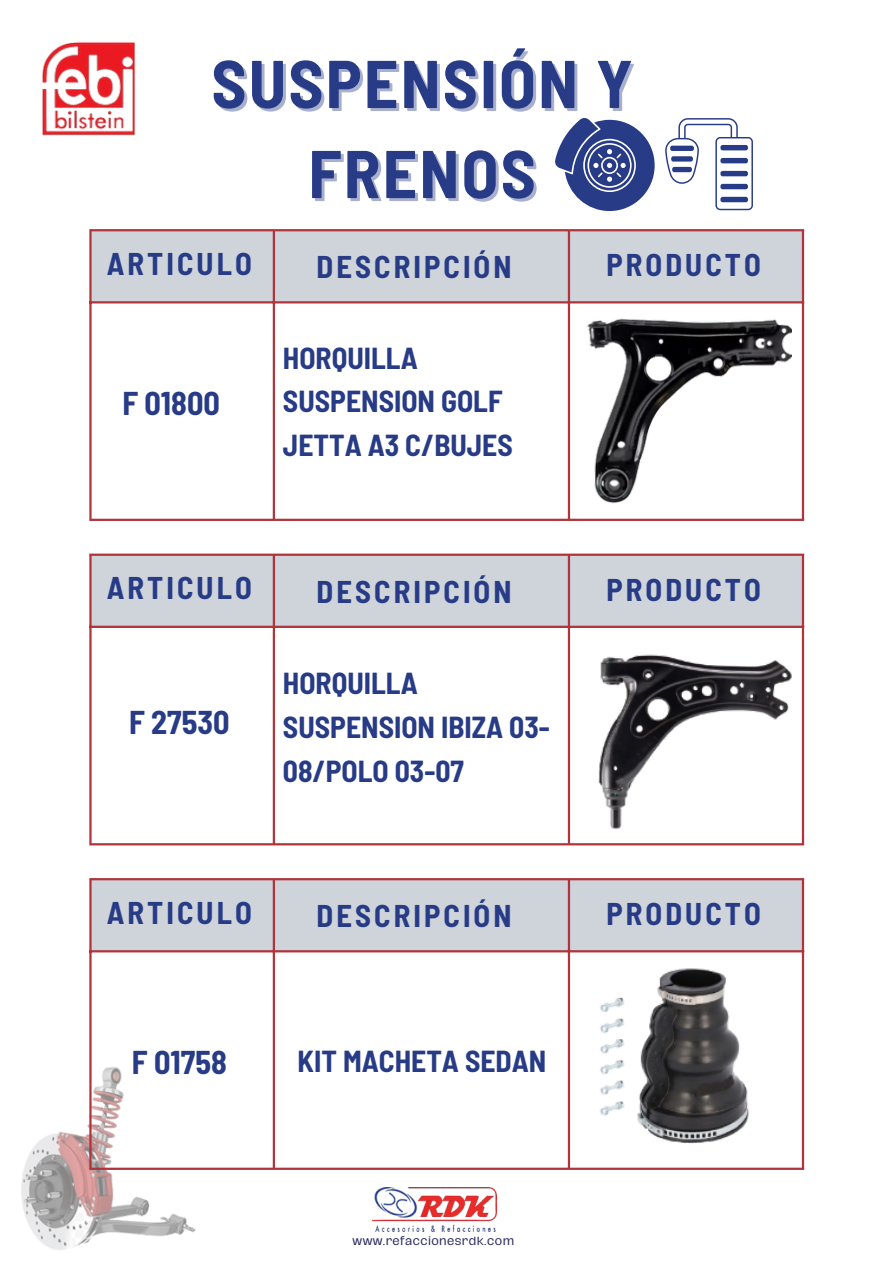
<style>
.page{position:relative;width:893px;height:1264px;background:#fff}
.page>*{position:absolute;margin:0;border:0;box-sizing:border-box;transform-origin:0 0}
.t1{font:700 semi-condensed 67.35px "Barlow";letter-spacing:.035em;color:#273b86}
.t2{font:700 semi-condensed 32.25px "Barlow";color:#273b86}
.t3{font:700 semi-condensed 30.75px "Barlow";letter-spacing:.1em;color:#273b86}
.t4{font:700 semi-condensed 29.7px/43.5px "Barlow";color:#273b86}
.t5{font:10.8px "Hagrid Text";letter-spacing:.04em;color:#29295e}
</style>
<div class="page">
<div style="left:92px;top:231px;width:709px;height:70px;background:#ced4da"></div>
<hr style="left:89px;top:231px;width:3px;height:287px;background:#b0343b">
<hr style="left:273px;top:231px;width:2px;height:287px;background:#b0343b">
<hr style="left:567px;top:231px;width:3px;height:287px;background:#b0343b">
<hr style="left:801px;top:231px;width:3px;height:287px;background:#b0343b">
<hr style="left:89px;top:229px;width:715px;height:2px;background:#b0343b">
<hr style="left:89px;top:301px;width:715px;height:2px;background:#b0343b">
<hr style="left:89px;top:518px;width:715px;height:3px;background:#b0343b">
<img style="left:42px;top:42px;width:94px;height:94px">
<img style="left:372px;top:1187px;width:124px;height:44px">
<div style="left:92px;top:556px;width:709px;height:69px;background:#ced4da"></div>
<hr style="left:89px;top:556px;width:3px;height:287px;background:#b0343b">
<hr style="left:273px;top:556px;width:2px;height:287px;background:#b0343b">
<hr style="left:567px;top:556px;width:3px;height:287px;background:#b0343b">
<hr style="left:801px;top:556px;width:3px;height:287px;background:#b0343b">
<hr style="left:89px;top:553px;width:715px;height:3px;background:#b0343b">
<hr style="left:89px;top:625px;width:715px;height:3px;background:#b0343b">
<hr style="left:89px;top:843px;width:715px;height:2px;background:#b0343b">
<img style="left:21px;top:1067px;width:180px;height:183px">
<div style="left:92px;top:880px;width:709px;height:70px;background:#ced4da"></div>
<hr style="left:89px;top:880px;width:3px;height:287px;background:#b0343b">
<hr style="left:273px;top:880px;width:2px;height:287px;background:#b0343b">
<hr style="left:567px;top:880px;width:3px;height:287px;background:#b0343b">
<hr style="left:801px;top:880px;width:3px;height:287px;background:#b0343b">
<hr style="left:89px;top:878px;width:715px;height:2px;background:#b0343b">
<hr style="left:89px;top:950px;width:715px;height:2px;background:#b0343b">
<hr style="left:89px;top:1167px;width:715px;height:2px;background:#b0343b">
<img style="left:587px;top:318px;width:204px;height:185px">
<img style="left:570px;top:634px;width:222px;height:203px">
<img style="left:576px;top:957px;width:227px;height:213px">
<svg style="left:555px;top:118px;width:99px;height:93px"></svg>
<svg style="left:665px;top:118px;width:87px;height:92px"></svg>
<div style="left:720px;top:145px;width:27px;height:5px;background:#273b86;border-radius:2px"></div>
<div style="left:720px;top:158px;width:27px;height:5px;background:#273b86;border-radius:2px"></div>
<div style="left:720px;top:171px;width:27px;height:5px;background:#273b86;border-radius:2px"></div>
<div style="left:720px;top:184px;width:27px;height:5px;background:#273b86;border-radius:2px"></div>
<div style="left:720px;top:197px;width:27px;height:5px;background:#273b86;border-radius:2px"></div>
<p class="t1" style="left:211px;top:41px;width:423px">SUSPENSIÓN Y</p>
<h2 class="t3" style="left:107px;top:244px;width:147px">ARTICULO</h2>
<h2 class="t2" style="left:122px;top:383px;width:99px">F 01800</h2>
<p class="t1" style="left:308px;top:131px;width:229px">FRENOS</p>
<h2 class="t3" style="left:316px;top:247px;width:196px">DESCRIPCIÓN</h2>
<h2 class="t3" style="left:606px;top:245px;width:156px">PRODUCTO</h2>
<h2 class="t4" style="left:283px;top:335px;width:231px">HORQUILLA<br>SUSPENSION GOLF<br>JETTA A3 C/BUJES</h2>
<h2 class="t3" style="left:107px;top:568px;width:147px">ARTICULO</h2>
<h2 class="t2" style="left:129px;top:701px;width:102px">F 27530</h2>
<h2 class="t3" style="left:316px;top:572px;width:196px">DESCRIPCIÓN</h2>
<h2 class="t3" style="left:606px;top:570px;width:156px">PRODUCTO</h2>
<h2 class="t4" style="left:283px;top:660px;width:268px">HORQUILLA<br>SUSPENSION IBIZA 03-<br>08/POLO 03-07</h2>
<h2 class="t3" style="left:107px;top:893px;width:147px">ARTICULO</h2>
<h2 class="t3" style="left:316px;top:896px;width:196px">DESCRIPCIÓN</h2>
<h2 class="t3" style="left:606px;top:894px;width:156px">PRODUCTO</h2>
<p class="t2" style="left:132px;top:1041px;width:96px">F 01758</p>
<h2 class="t4" style="left:297px;top:1038px;width:250px">KIT MACHETA SEDAN</h2>
<p class="t5" style="left:352px;top:1235px;width:163px">www.refaccionesrdk.com</p>
</div>
